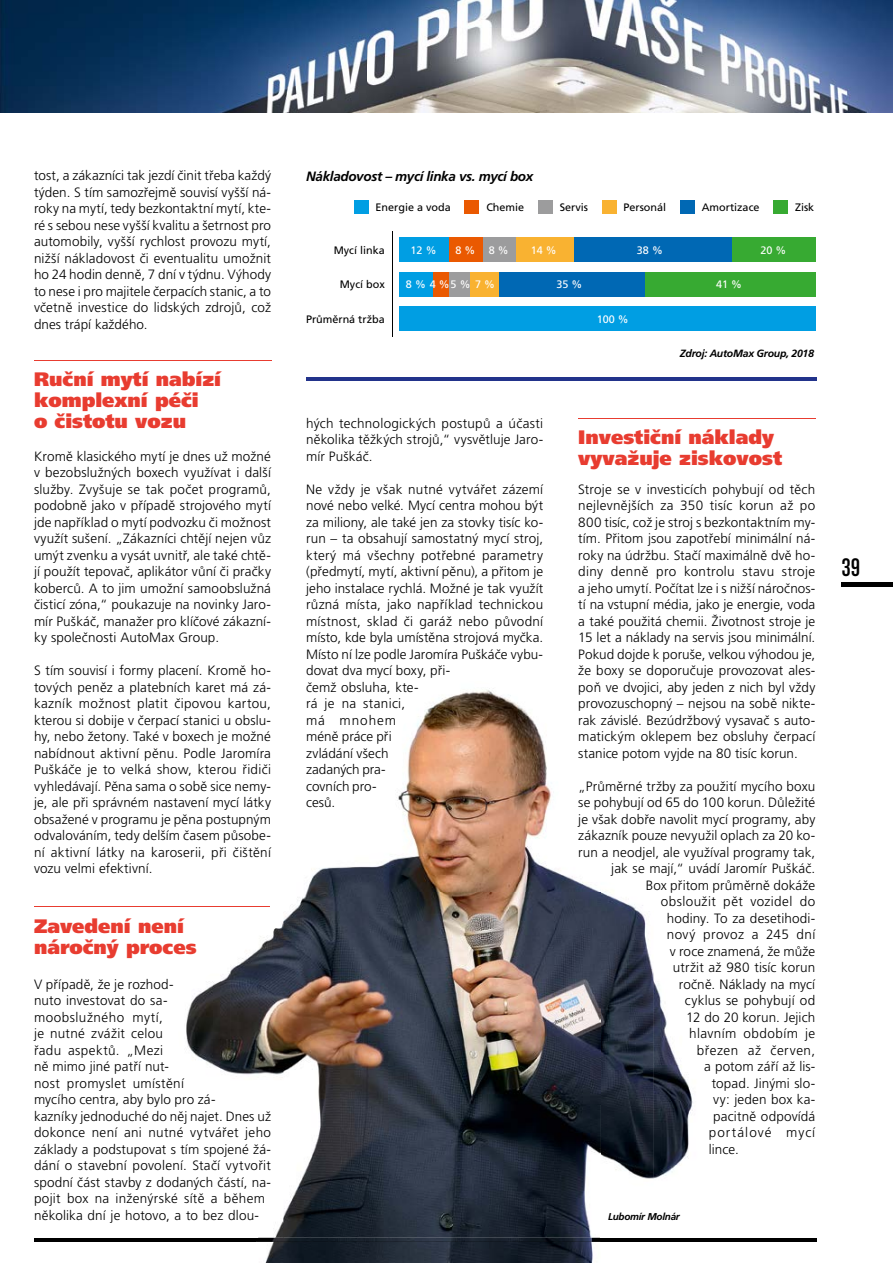
<style>
.page{position:relative;width:893px;height:1263px;background:#fff}
.page>*{position:absolute;margin:0;border:0;box-sizing:border-box;transform-origin:0 0}
.t1{font:27px "Chalet Comprime Cologne Eighty";color:#000}
.t2{font:900 19.5px/21px "Frutiger CE Ultra";color:#e83c30}
.t3{font:13.5px/16.5px "Frutiger CE Light";letter-spacing:.01em;color:#000;text-align:justify}
.t4{font:italic 700 13.5px "Frutiger CE";letter-spacing:-.025em;color:#000}
.t5{font:13.5px "Frutiger CE Light";letter-spacing:.03em;color:#000}
.t6{font:13.5px "Frutiger CE Light";letter-spacing:.04em;color:#000}
.t7{font:13.5px "Frutiger CE Light";letter-spacing:.075em;color:#000}
.t8{font:10.8px "Frutiger CE";color:#000}
.t9{font:10.8px "Frutiger CE";color:#fff}
.t10{font:italic 700 10.5px "Frutiger CE";letter-spacing:-.025em;color:#000}
.t11{font:italic 700 9.9px "Frutiger CE";letter-spacing:-.025em;color:#000}
</style>
<div class="page">
<img style="left:0;top:0;width:893px;height:113px">
<hr style="left:34px;top:1238px;width:782px;height:4px;background:#000">
<hr style="left:842px;top:583px;width:51px;height:4px;background:#000">
<hr style="left:392px;top:231px;width:1px;height:105px;background:#000">
<div style="left:732px;top:237px;width:83px;height:25px;background:#37aa32"></div>
<div style="left:645px;top:272px;width:170px;height:24px;background:#37aa32"></div>
<div style="left:574px;top:237px;width:158px;height:25px;background:#0068b4"></div>
<div style="left:499px;top:272px;width:146px;height:24px;background:#0068b4"></div>
<div style="left:516px;top:237px;width:58px;height:25px;background:#f9b231"></div>
<div style="left:470px;top:272px;width:29px;height:24px;background:#f9b231"></div>
<div style="left:482px;top:237px;width:34px;height:25px;background:#9c9c9d"></div>
<div style="left:449px;top:272px;width:21px;height:24px;background:#9c9c9d"></div>
<div style="left:449px;top:237px;width:33px;height:25px;background:#ea5901"></div>
<div style="left:432px;top:272px;width:17px;height:24px;background:#ea5901"></div>
<div style="left:399px;top:237px;width:50px;height:25px;background:#009ee3"></div>
<div style="left:399px;top:272px;width:33px;height:24px;background:#009ee3"></div>
<div style="left:399px;top:306px;width:416px;height:25px;background:#009ee3"></div>
<div style="left:773px;top:200px;width:15px;height:14px;background:#37aa32"></div>
<div style="left:680px;top:200px;width:14px;height:14px;background:#0068b4"></div>
<div style="left:602px;top:200px;width:14px;height:14px;background:#f9b231"></div>
<div style="left:538px;top:200px;width:14px;height:14px;background:#9c9c9d"></div>
<div style="left:465px;top:200px;width:14px;height:14px;background:#ea5901"></div>
<div style="left:354px;top:200px;width:14px;height:14px;background:#009ee3"></div>
<hr style="left:34px;top:360px;width:237px;height:1px;background:#e83c30">
<hr style="left:34px;top:906px;width:236px;height:1px;background:#e83c30">
<hr style="left:578px;top:418px;width:237px;height:1px;background:#e83c30">
<img style="left:389px;top:688px;width:211px;height:575px">
<img style="left:283px;top:861px;width:106px;height:402px">
<img style="left:600px;top:892px;width:53px;height:287px">
<img style="left:230px;top:923px;width:53px;height:152px">
<img style="left:653px;top:972px;width:40px;height:207px">
<img style="left:186px;top:973px;width:44px;height:100px">
<img style="left:256px;top:1221px;width:27px;height:42px">
<img style="left:257px;top:1238px;width:343px;height:4px">
<hr style="left:306px;top:377px;width:510px;height:4px;background:#22338b">
<p class="t3" style="left:34px;top:167px;width:239px">tost, a zákazníci tak jezdí činit třeba každý týden. S tím samozřejmě souvisí vyšší ná&shy;roky na mytí, tedy bezkontaktní mytí, kte&shy;ré s sebou nese vyšší kvalitu a šetrnost pro automobily, vyšší rychlost provozu mytí, nižší nákladovost či eventualitu umožnit ho 24 hodin denně, 7 dní v týdnu. Výhody to nese i pro majitele čerpacích stanic, a to včetně investice do lidských zdrojů, což dnes trápí každého.</p>
<h2 class="t2" style="left:34px;top:369px;width:189px">Ruční mytí nabízí komplexní péči<br>o čistotu vozu</h2>
<p class="t3" style="left:34px;top:448px;width:239px">Kromě klasického mytí je dnes už možné v bezobslužných boxech využívat i další služby. Zvyšuje se tak počet programů, podobně jako v případě strojového mytí jde například o mytí podvozku či možnost využít sušení. „Zákazníci chtějí nejen vůz umýt zvenku a vysát uvnitř, ale také chtě&shy;jí použít tepovač, aplikátor vůní či pračky koberců. A to jim umožní samoobslužná čisticí zóna,“ poukazuje na novinky Jaro&shy;mír Puškáč, manažer pro klíčové zákazní&shy;ky společnosti AutoMax Group.</p>
<p class="t3" style="left:34px;top:662px;width:239px">S tím souvisí i formy placení. Kromě ho&shy;tových peněz a platebních karet má zá&shy;kazník možnost platit čipovou kartou, kterou si dobije v čerpací stanici u obslu&shy;hy, nebo žetony. Také v boxech je možné nabídnout aktivní pěnu. Podle Jaromíra Puškáče je to velká show, kterou řidiči vyhledávají. Pěna sama o sobě sice nemy&shy;je, ale při správném nastavení mycí látky obsažené v programu je pěna postupným odvalováním, tedy delším časem působe&shy;ní aktivní látky na karoserii, při čištění vozu velmi efektivní.</p>
<h2 class="t2" style="left:34px;top:915px;width:164px">Zavedení není náročný proces</h2>
<p class="t3" style="left:34px;top:976px;width:239px;text-align:left">V případě, že je rozhod-<br>nuto investovat do sa-<br>moobslužného mytí,<br>je nutné zvážit celou<br>řadu aspektů. „Mezi<br>ně mimo jiné patří nut-<br>nost promyslet umístění<br>mycího centra, aby bylo pro zá-<br>kazníky jednoduché do něj najet. Dnes už dokonce není ani nutné vytvářet jeho základy a podstupovat s tím spojené žá&shy;dání o stavební povolení. Stačí vytvořit spodní část stavby z dodaných částí, na&shy;pojit box na inženýrské sítě a během několika dní je hotovo, a to bez dlou-</p>
<p class="t4" style="left:306px;top:169px;width:229px">Nákladovost – mycí linka vs. mycí box</p>
<p class="t8" style="left:376px;top:201px;width:77px">Energie a voda</p>
<p class="t8" style="left:486px;top:201px;width:39px">Chemie</p>
<p class="t8" style="left:560px;top:201px;width:30px">Servis</p>
<p class="t8" style="left:623px;top:201px;width:44px">Personál</p>
<p class="t8" style="left:702px;top:201px;width:59px">Amortizace</p>
<p class="t8" style="left:795px;top:201px;width:21px">Zisk</p>
<p class="t8" style="left:334px;top:244px;width:53px">Mycí linka</p>
<p class="t8" style="left:340px;top:279px;width:47px">Mycí box</p>
<p class="t8" style="left:306px;top:313px;width:80px">Průměrná tržba</p>
<p class="t9" style="left:411px;top:244px;width:27px">12 %</p>
<p class="t9" style="left:455px;top:244px;width:54px">8 % 8 %</p>
<p class="t9" style="left:531px;top:244px;width:27px">14 %</p>
<p class="t9" style="left:637px;top:244px;width:27px">38 %</p>
<p class="t9" style="left:760px;top:244px;width:27px">20 %</p>
<p class="t9" style="left:406px;top:279px;width:90px">8 %4 %5 %7 %</p>
<p class="t9" style="left:556px;top:279px;width:27px">35 %</p>
<p class="t9" style="left:716px;top:279px;width:27px">41 %</p>
<p class="t9" style="left:597px;top:313px;width:33px">100 %</p>
<p class="t10" style="left:680px;top:347px;width:136px">Zdroj: AutoMax Group, 2018</p>
<p class="t3" style="left:306px;top:415px;width:239px">hých technologických postupů a účasti několika těžkých strojů,“ vysvětluje Jaro&shy;mír Puškáč.</p>
<p class="t3" style="left:306px;top:481px;width:239px;text-align:left">Ne vždy je však nutné vytvářet zázemí nové nebo velké. Mycí centra mohou být za miliony, ale také jen za stovky tisíc ko&shy;run – ta obsahují samostatný mycí stroj, který má všechny potřebné parametry (předmytí, mytí, aktivní pěnu), a přitom je jeho instalace rychlá. Možné je tak využít různá místa, jako například technickou místnost, sklad či garáž nebo původní místo, kde byla umístěna strojová myčka.<br>Místo ní lze podle Jaromíra Puškáče vybu&shy;dovat dva mycí boxy, při-<br>čemž obsluha, kte-<br>rá je na stanici,<br>má mnohem<br>méně práce při<br>zvládání všech<br>zadaných pra-<br>covních pro-<br>cesů.</p>
<h2 class="t2" style="left:578px;top:427px;width:205px">Investiční náklady vyvažuje ziskovost</h2>
<p class="t3" style="left:578px;top:481px;width:239px">Stroje se v investicích pohybují od těch nejlevnějších za 350 tisíc korun až po 800 tisíc, což je stroj s bezkontaktním my&shy;tím. Přitom jsou zapotřebí minimální ná&shy;roky na údržbu. Stačí maximálně dvě ho&shy;diny denně pro kontrolu stavu stroje a jeho umytí. Počítat lze i s nižší náročnos&shy;tí na vstupní média, jako je energie, voda a také použitá chemii. Životnost stroje je 15 let a náklady na servis jsou minimální.<br>Pokud dojde k poruše, velkou výhodou je, že boxy se doporučuje provozovat ales&shy;poň ve dvojici, aby jeden z nich byl vždy provozuschopný – nejsou na sobě nikte&shy;rak závislé. Bezúdržbový vysavač s auto&shy;matickým oklepem bez obsluhy čerpací stanice potom vyjde na 80 tisíc korun.</p>
<p class="t3" style="left:578px;top:778px;width:238px">„Průměrné tržby za použití mycího boxu</p>
<p class="t3" style="left:578px;top:794px;width:239px">se pohybují od 65 do 100 korun. Důležité</p>
<p class="t3" style="left:578px;top:811px;width:239px">je však dobře navolit mycí programy, aby</p>
<p class="t3" style="left:578px;top:827px;width:239px">zákazník pouze nevyužil oplach za 20 ko-</p>
<p class="t3" style="left:578px;top:844px;width:238px">run a neodjel, ale využíval programy tak,</p>
<p class="t3" style="left:611px;top:860px;width:205px">jak se mají,“ uvádí Jaromír Puškáč.</p>
<p class="t3" style="left:646px;top:877px;width:171px">Box přitom průměrně dokáže</p>
<p class="t5" style="left:661px;top:894px;width:156px">obsloužit pět vozidel do</p>
<p class="t3" style="left:667px;top:910px;width:150px">hodiny. To za desetihodi-</p>
<p class="t3" style="left:667px;top:926px;width:150px">nový provoz a 245 dní</p>
<p class="t3" style="left:670px;top:943px;width:147px">v roce znamená, že může</p>
<p class="t3" style="left:673px;top:959px;width:144px">utržit až 980 tisíc korun</p>
<p class="t3" style="left:679px;top:976px;width:138px">ročně. Náklady na mycí</p>
<p class="t3" style="left:685px;top:992px;width:132px">cyklus se pohybují od</p>
<p class="t3" style="left:686px;top:1009px;width:131px">12 do 20 korun. Jejich</p>
<p class="t3" style="left:689px;top:1025px;width:128px">hlavním obdobím je</p>
<p class="t6" style="left:697px;top:1042px;width:120px">březen až červen,</p>
<p class="t3" style="left:704px;top:1058px;width:113px">a potom září až lis-</p>
<p class="t3" style="left:712px;top:1075px;width:105px">topad. Jinými slo-</p>
<p class="t3" style="left:713px;top:1091px;width:104px">vy: jeden box ka-</p>
<p class="t3" style="left:713px;top:1108px;width:103px">pacitně odpovídá</p>
<p class="t7" style="left:709px;top:1125px;width:108px">portálové mycí</p>
<p class="t3" style="left:709px;top:1141px;width:31px">lince.</p>
<p class="t11" style="left:608px;top:1211px;width:73px">Lubomír Molnár</p>
<h1 class="t1" style="left:842px;top:552px;width:20px">39</h1>
</div>
